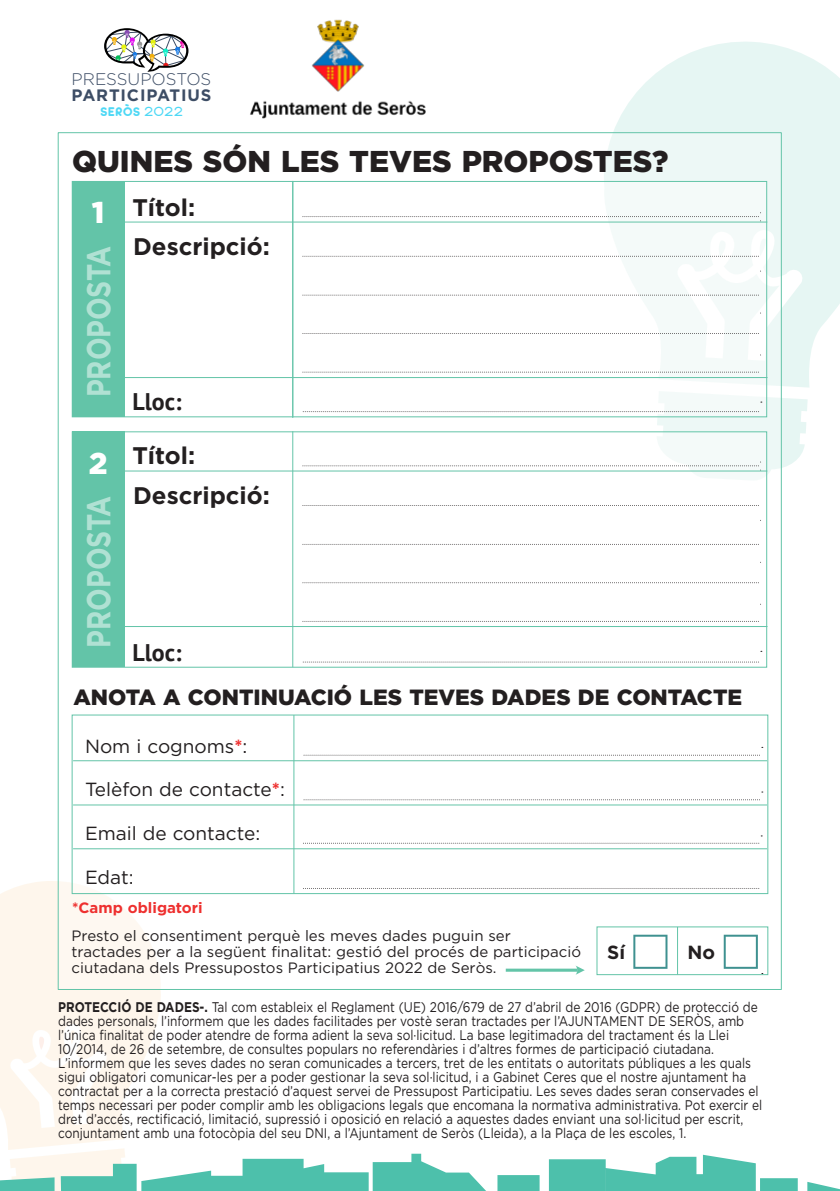
<style>
.page{position:relative;width:840px;height:1191px;background:#fff}
.page>*{position:absolute;margin:0;border:0;box-sizing:border-box;transform-origin:0 0}
.t1{font:700 33.2px "Arson Pro";color:rgb(255 255 255/.5);scale:.8 1}
.t2{font:900 30px "Arson Pro";color:#231f20}
.t3{font:900 30px "Arson Pro";color:#fff}
.t4{font:700 24px "Arson Pro";color:#231f20}
.t5{font:700 24px "PT Sans";color:#231f20}
.t6{font:900 22px "Arson Pro";color:#231f20}
.t7{font:19px "Arson Pro";color:#231f20}
.t8{font:700 19px "Arson Pro";color:#231f20}
.t9{font:300 16.8px "Arson Pro";color:#3d4d65}
.t10{font:700 16.6px "Arson Pro";letter-spacing:.05em;color:#3d4d65}
.t11{font:15px/16px "Arson Pro";color:#231f20}
.t12{font:700 15px "Arson Pro";color:#ee302f}
.t13{font:14px/14px "Arson Pro";color:#231f20;scale:.85 1}
.t14{font:13.6px "Arista 2.0 Alternate";letter-spacing:.05em;color:#4ed8f5}
.s1{font-weight:300;font-size:19.2px}
.s2{font-weight:700;color:#ee302f}
.s3{font-weight:700}
</style>
<div class="page">
<svg style="left:0;top:876px;width:161px;height:272px;fill:#fef6ec"></svg>
<svg style="left:9px;top:1023px;width:98px;height:105px"></svg>
<svg style="left:613px;top:41px;width:227px;height:347px;fill:#e6f6f3"></svg>
<div style="left:58px;top:132px;width:723px;height:858px;background:#fff;border:1px solid #63c4a8"></div>
<div style="left:72px;top:714px;width:696px;height:180px;background:#fff;border:1px solid #63c4a8"></div>
<div style="left:596px;top:926px;width:172px;height:49px;border:1px solid #63c4a8"></div>
<hr style="left:677px;top:927px;width:1px;height:48px;background:#63c4a8">
<svg style="left:633px;top:935px;width:34px;height:34px"></svg>
<svg style="left:723px;top:935px;width:39px;height:39px"></svg>
<svg style="left:575px;top:965px;width:9px;height:10px"></svg>
<hr style="left:505px;top:969px;width:72px;height:3px;background:#63c4a8">
<svg style="left:304px;top:755px;width:456px;height:1px"></svg>
<svg style="left:304px;top:799px;width:456px;height:1px"></svg>
<svg style="left:303px;top:843px;width:457px;height:1px"></svg>
<svg style="left:303px;top:888px;width:457px;height:1px"></svg>
<div style="left:72px;top:181px;width:695px;height:236px;background:#fff;border:1px solid #63c4a8"></div>
<div style="left:72px;top:431px;width:695px;height:237px;background:#fff;border:1px solid #63c4a8"></div>
<svg style="left:303px;top:544px;width:456px;height:1px"></svg>
<svg style="left:303px;top:505px;width:456px;height:1px"></svg>
<svg style="left:303px;top:212px;width:458px;height:9px"></svg>
<svg style="left:303px;top:582px;width:456px;height:1px"></svg>
<svg style="left:303px;top:621px;width:456px;height:1px"></svg>
<svg style="left:303px;top:372px;width:456px;height:1px"></svg>
<svg style="left:303px;top:230px;width:500px;height:131px"></svg>
<svg style="left:303px;top:661px;width:456px;height:1px"></svg>
<svg style="left:303px;top:391px;width:504px;height:90px"></svg>
<div style="left:72px;top:181px;width:52px;height:236px;background:#63c4a8"></div>
<div style="left:72px;top:431px;width:52px;height:236px;background:#63c4a8"></div>
<hr style="left:292px;top:181px;width:1px;height:236px;background:#63c4a8">
<hr style="left:292px;top:431px;width:1px;height:236px;background:#63c4a8">
<hr style="left:292px;top:182px;width:1px;height:236px;background:#63c4a8">
<hr style="left:124px;top:470px;width:643px;height:1px;background:#63c4a8">
<hr style="left:124px;top:222px;width:643px;height:1px;background:#63c4a8">
<hr style="left:125px;top:626px;width:642px;height:1px;background:#63c4a8">
<hr style="left:125px;top:377px;width:642px;height:1px;background:#63c4a8">
<hr style="left:293px;top:715px;width:1px;height:179px;background:#63c4a8">
<hr style="left:73px;top:760px;width:694px;height:1px;background:#63c4a8">
<hr style="left:73px;top:804px;width:694px;height:1px;background:#63c4a8">
<hr style="left:73px;top:848px;width:694px;height:1px;background:#63c4a8">
<svg style="left:104px;top:28px;width:84px;height:44px"></svg>
<img style="left:215px;top:19px;width:246px;height:115px">
<svg style="left:0;top:1148px;width:840px;height:43px"></svg>
<p class="t9" style="left:72px;top:73px;width:141px">PRESSUPOSTOS</p>
<p class="t10" style="left:72px;top:89px;width:141px">PARTICIPATIUS</p>
<p class="t14" style="left:100px;top:107px;width:84px">SERÒS <span class="s1">2022</span></p>
<h2 class="t2" style="left:72px;top:150px;width:598px">QUINES SÓN LES TEVES PROPOSTES?</h2>
<h2 class="t3" style="left:92px;top:201px;width:14px">1</h2>
<h3 class="t4" style="left:132px;top:198px;width:64px">Títol:</h3>
<h1 class="t1" style="left:86px;top:397px;width:191px;rotate:-90deg">PROPOSTA</h1>
<h2 class="t3" style="left:89px;top:452px;width:20px">2</h2>
<h1 class="t1" style="left:86px;top:648px;width:191px;rotate:-90deg">PROPOSTA</h1>
<h3 class="t4" style="left:133px;top:237px;width:138px">Descripció:</h3>
<h3 class="t5" style="left:132px;top:392px;width:51px">Lloc:</h3>
<h3 class="t4" style="left:132px;top:446px;width:64px">Títol:</h3>
<h3 class="t4" style="left:133px;top:487px;width:138px">Descripció:</h3>
<h3 class="t5" style="left:132px;top:643px;width:51px">Lloc:</h3>
<h3 class="t6" style="left:73px;top:689px;width:670px">ANOTA A CONTINUACIÓ LES TEVES DADES DE CONTACTE</h3>
<h3 class="t7" style="left:85px;top:739px;width:164px">Nom i cognoms<span class="s2">*</span>:</h3>
<h3 class="t7" style="left:85px;top:782px;width:201px">Telèfon de contacte<span class="s2">*</span>:</h3>
<h3 class="t7" style="left:85px;top:826px;width:177px">Email de contacte:</h3>
<h3 class="t7" style="left:85px;top:870px;width:50px">Edat:</h3>
<p class="t12" style="left:72px;top:902px;width:132px">*Camp obligatori</p>
<p class="t11" style="left:72px;top:929px;width:511px">Presto el consentiment perquè les meves dades puguin ser tractades per a la següent finalitat: gestió del procés de participació ciutadana dels Pressupostos Participatius 2022 de Seròs.</p>
<h3 class="t8" style="left:607px;top:945px;width:19px">Sí</h3>
<h3 class="t8" style="left:687px;top:945px;width:29px">No</h3>
<p class="t13" style="left:58px;top:1001px;width:830px"><span class="s3">PROTECCIÓ DE DADES-.</span> Tal com estableix el Reglament (UE) 2016/679 de 27 d’abril de 2016 (GDPR) de protecció de dades personals, l’informem que les dades facilitades per vostè seran tractades per l’AJUNTAMENT DE SERÒS, amb l’única finalitat de poder atendre de forma adient la seva sol·licitud. La base legitimadora del tractament és la Llei 10/2014, de 26 de setembre, de consultes populars no referendàries i d’altres formes de participació ciutadana.<br>L’informem que les seves dades no seran comunicades a tercers, tret de les entitats o autoritats públiques a les quals sigui obligatori comunicar-les per a poder gestionar la seva sol·licitud, i a Gabinet Ceres que el nostre ajuntament ha contractat per a la correcta prestació d’aquest servei de Pressupost Participatiu. Les seves dades seran conservades el temps necessari per poder complir amb les obligacions legals que encomana la normativa administrativa. Pot exercir el dret d’accés, rectificació, limitació, supressió i oposició en relació a aquestes dades enviant una sol·licitud per escrit, conjuntament amb una fotocòpia del seu DNI, a l’Ajuntament de Seròs (Lleida), a la Plaça de les escoles, 1.</p>
</div>
